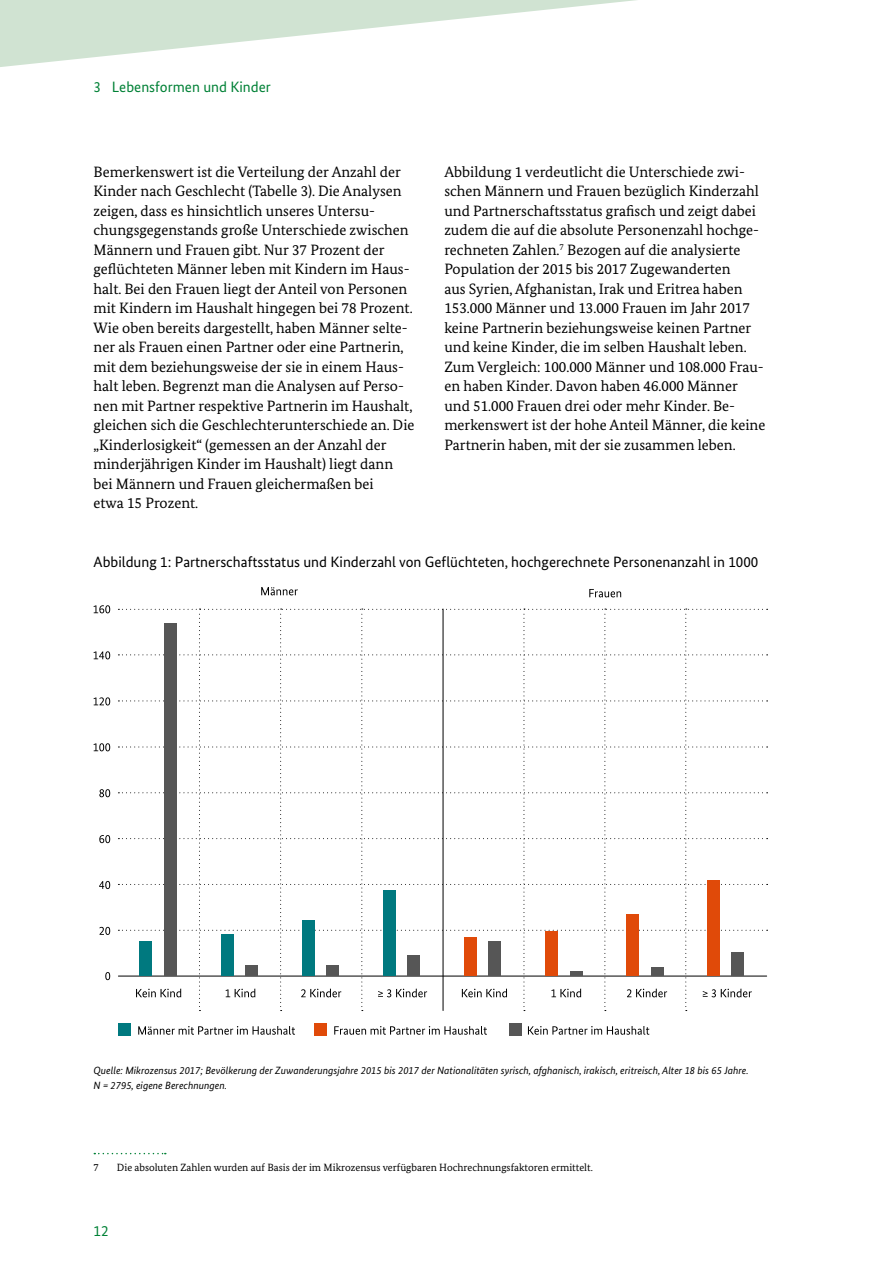
<style>
.page{position:relative;width:893px;height:1263px;background:#fff}
.page>*{position:absolute;margin:0;border:0;box-sizing:border-box;transform-origin:0 0}
.t1{font:15px/19.5px "Bundes Serif";color:#000}
.t2{font:15px "Bundes Sans";color:#000}
.t3{font:15px "Bundes Sans";color:#008136}
.t4{font:italic 10.5px/15px "Bundes Sans";color:#000}
.t5{font:10.5px "Bundes Serif";color:#000}
</style>
<div class="page">
<svg style="left:0;top:0;width:637px;height:67px"></svg>
<svg style="left:94px;top:1153px;width:72px;height:1px"></svg>
<svg style="left:99px;top:789px;width:11px;height:8px"></svg>
<svg style="left:94px;top:743px;width:16px;height:8px"></svg>
<svg style="left:94px;top:697px;width:16px;height:8px"></svg>
<svg style="left:94px;top:651px;width:16px;height:8px"></svg>
<svg style="left:94px;top:605px;width:16px;height:8px"></svg>
<svg style="left:99px;top:835px;width:11px;height:8px"></svg>
<svg style="left:99px;top:881px;width:11px;height:8px"></svg>
<svg style="left:99px;top:927px;width:11px;height:8px"></svg>
<svg style="left:105px;top:972px;width:5px;height:8px"></svg>
<svg style="left:138px;top:1026px;width:157px;height:9px"></svg>
<div style="left:118px;top:1023px;width:13px;height:12px;background:#00797f"></div>
<svg style="left:334px;top:1026px;width:153px;height:9px"></svg>
<svg style="left:528px;top:1026px;width:121px;height:9px"></svg>
<div style="left:314px;top:1023px;width:13px;height:12px;background:#e04a09"></div>
<div style="left:509px;top:1023px;width:13px;height:12px;background:#565656"></div>
<svg style="left:118px;top:609px;width:650px;height:402px"></svg>
<div style="left:221px;top:934px;width:13px;height:41px;background:#00797f"></div>
<div style="left:245px;top:965px;width:13px;height:10px;background:#565656"></div>
<div style="left:302px;top:920px;width:13px;height:55px;background:#00797f"></div>
<div style="left:326px;top:965px;width:13px;height:10px;background:#565656"></div>
<div style="left:383px;top:890px;width:13px;height:85px;background:#00797f"></div>
<div style="left:407px;top:955px;width:13px;height:20px;background:#565656"></div>
<div style="left:464px;top:937px;width:12px;height:38px;background:#e04a09"></div>
<div style="left:488px;top:941px;width:13px;height:34px;background:#565656"></div>
<div style="left:545px;top:931px;width:13px;height:44px;background:#e04a09"></div>
<hr style="left:570px;top:971px;width:12px;height:4px;background:#565656">
<div style="left:626px;top:914px;width:13px;height:61px;background:#e04a09"></div>
<div style="left:651px;top:967px;width:12px;height:8px;background:#565656"></div>
<div style="left:707px;top:879px;width:13px;height:96px;background:#e04a09"></div>
<div style="left:732px;top:952px;width:12px;height:23px;background:#565656"></div>
<svg style="left:261px;top:587px;width:37px;height:8px"></svg>
<svg style="left:589px;top:589px;width:32px;height:8px"></svg>
<p class="t3" style="left:94px;top:78px;width:179px">3 Lebensformen und Kinder</p>
<p class="t1" style="left:94px;top:162px;width:322px">Bemerkenswert ist die Verteilung der Anzahl der Kinder nach Geschlecht (Tabelle 3). Die Analysen zeigen, dass es hinsichtlich unseres Untersu&shy;chungsgegenstands große Unterschiede zwischen Männern und Frauen gibt. Nur 37 Prozent der geflüchteten Männer leben mit Kindern im Haus&shy;halt. Bei den Frauen liegt der Anteil von Personen mit Kindern im Haushalt hingegen bei 78 Prozent.<br>Wie oben bereits dargestellt, haben Männer selte&shy;ner als Frauen einen Partner oder eine Partnerin, mit dem beziehungsweise der sie in einem Haus&shy;halt leben. Begrenzt man die Analysen auf Perso&shy;nen mit Partner respektive Partnerin im Haushalt, gleichen sich die Geschlechterunterschiede an. Die „Kinderlosigkeit“ (gemessen an der Anzahl der minderjährigen Kinder im Haushalt) liegt dann bei Männern und Frauen gleichermaßen bei<br>etwa 15 Prozent.</p>
<p class="t1" style="left:444px;top:162px;width:323px">Abbildung 1 verdeutlicht die Unterschiede zwi&shy;schen Männern und Frauen bezüglich Kinderzahl und Partnerschaftsstatus grafisch und zeigt dabei zudem die auf die absolute Personenzahl hochge&shy;rechneten Zahlen.<sup>7</sup> Bezogen auf die analysierte Population der 2015 bis 2017 Zugewanderten<br>aus Syrien, Afghanistan, Irak und Eritrea haben 153.000 Männer und 13.000 Frauen im Jahr 2017 keine Partnerin beziehungsweise keinen Partner und keine Kinder, die im selben Haushalt leben.<br>Zum Vergleich: 100.000 Männer und 108.000 Frau&shy;en haben Kinder. Davon haben 46.000 Männer und 51.000 Frauen drei oder mehr Kinder. Be&shy;merkenswert ist der hohe Anteil Männer, die keine Partnerin haben, mit der sie zusammen leben.</p>
<p class="t2" style="left:94px;top:552px;width:666px">Abbildung 1: Partnerschaftsstatus und Kinderzahl von Geflüchteten, hochgerechnete Personenanzahl in 1000</p>
<p class="t4" style="left:94px;top:1062px;width:657px">Quelle: Mikrozensus 2017; Bevölkerung der Zuwanderungsjahre 2015 bis 2017 der Nationalitäten syrisch, afghanisch, irakisch, eritreisch, Alter 18 bis 65 Jahre.<br>N = 2795, eigene Berechnungen.</p>
<p class="t5" style="left:94px;top:1161px;width:7px">7</p>
<p class="t5" style="left:117px;top:1161px;width:477px">Die absoluten Zahlen wurden auf Basis der im Mikrozensus verfügbaren Hochrechnungsfaktoren ermittelt.</p>
<p class="t3" style="left:94px;top:1222px;width:16px">12</p>
</div>
